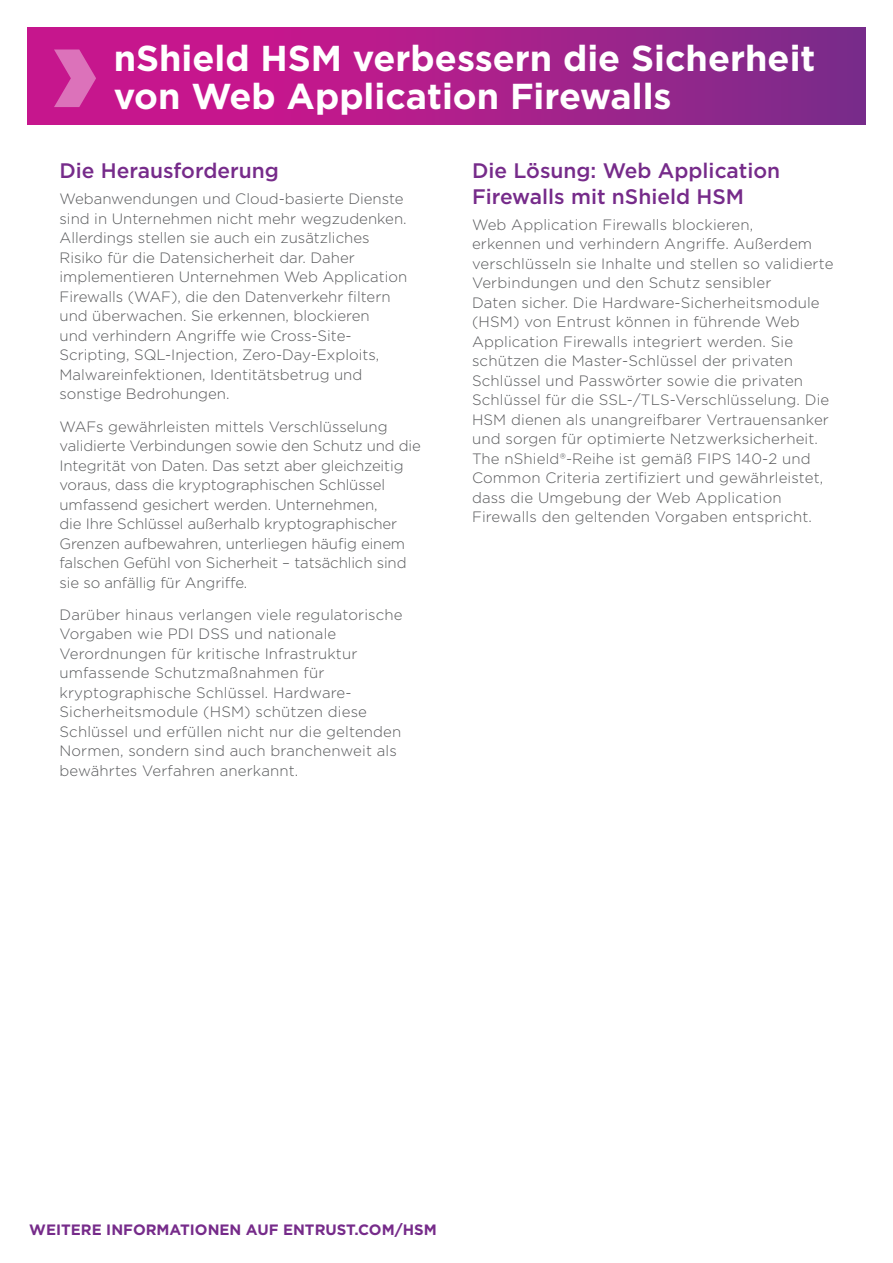
<style>
.page{position:relative;width:893px;height:1263px;background:#fff}
.page>*{position:absolute;margin:0;border:0;box-sizing:border-box;transform-origin:0 0}
._1_Back_Page_Title{font:700 36px/37.5px "Gotham";color:#fff}
._3_Header{font:500 21px/25.5px "Gotham";color:#762b8a}
._4_Body_Text{font:300 15px/19.5px "Gotham";color:#58595b}
.t1{font:700 15px "Gotham";color:#762b8a}
</style>
<div class="page">
<svg style="left:27px;top:27px;width:839px;height:98px;background:#aa1f8b"></svg>
<svg style="left:54px;top:50px;width:42px;height:57px;background:#d34da8"></svg>
<p class="_1_Back_Page_Title" style="left:114px;top:40px;width:703px">nShield HSM verbessern die Sicherheit von Web Application Firewalls</p>
<p class="_3_Header" style="left:60px;top:158px;width:221px">Die Herausforderung</p>
<p class="_4_Body_Text" style="left:60px;top:189px;width:349px">Webanwendungen und Cloud-basierte Dienste sind in Unternehmen nicht mehr wegzudenken.<br>Allerdings stellen sie auch ein zusätzliches Risiko für die Datensicherheit dar. Daher implementieren Unternehmen Web Application Firewalls (WAF), die den Datenverkehr filtern und überwachen. Sie erkennen, blockieren<br>und verhindern Angriffe wie Cross-Site-Scripting, SQL-Injection, Zero-Day-Exploits, Malwareinfektionen, Identitätsbetrug und sonstige Bedrohungen.</p>
<p class="_4_Body_Text" style="left:60px;top:416px;width:363px">WAFs gewährleisten mittels Verschlüsselung validierte Verbindungen sowie den Schutz und die Integrität von Daten. Das setzt aber gleichzeitig voraus, dass die kryptographischen Schlüssel umfassend gesichert werden. Unternehmen,<br>die Ihre Schlüssel außerhalb kryptographischer Grenzen aufbewahren, unterliegen häufig einem falschen Gefühl von Sicherheit – tatsächlich sind sie so anfällig für Angriffe.</p>
<p class="_4_Body_Text" style="left:60px;top:604px;width:345px">Darüber hinaus verlangen viele regulatorische Vorgaben wie PDI DSS und nationale Verordnungen für kritische Infrastruktur umfassende Schutzmaßnahmen für kryptographische Schlüssel. Hardware-Sicherheitsmodule (HSM) schützen diese Schlüssel und erfüllen nicht nur die geltenden Normen, sondern sind auch branchenweit als bewährtes Verfahren anerkannt.</p>
<p class="_3_Header" style="left:472px;top:158px;width:310px">Die Lösung: Web Application<br>Firewalls mit nShield HSM</p>
<p class="_4_Body_Text" style="left:472px;top:214px;width:363px">Web Application Firewalls blockieren,<br>erkennen und verhindern Angriffe. Außerdem verschlüsseln sie Inhalte und stellen so validierte Verbindungen und den Schutz sensibler<br>Daten sicher. Die Hardware-Sicherheitsmodule (HSM) von Entrust können in führende Web Application Firewalls integriert werden. Sie schützen die Master-Schlüssel der privaten Schlüssel und Passwörter sowie die privaten Schlüssel für die SSL-/TLS-Verschlüsselung. Die HSM dienen als unangreifbarer Vertrauensanker und sorgen für optimierte Netzwerksicherheit.<br>The nShield®-Reihe ist gemäß FIPS 140-2 und Common Criteria zertifiziert und gewährleistet, dass die Umgebung der Web Application Firewalls den geltenden Vorgaben entspricht.</p>
<p class="t1" style="left:29px;top:1219px;width:409px">WEITERE INFORMATIONEN AUF ENTRUST.COM/HSM</p>
</div>
